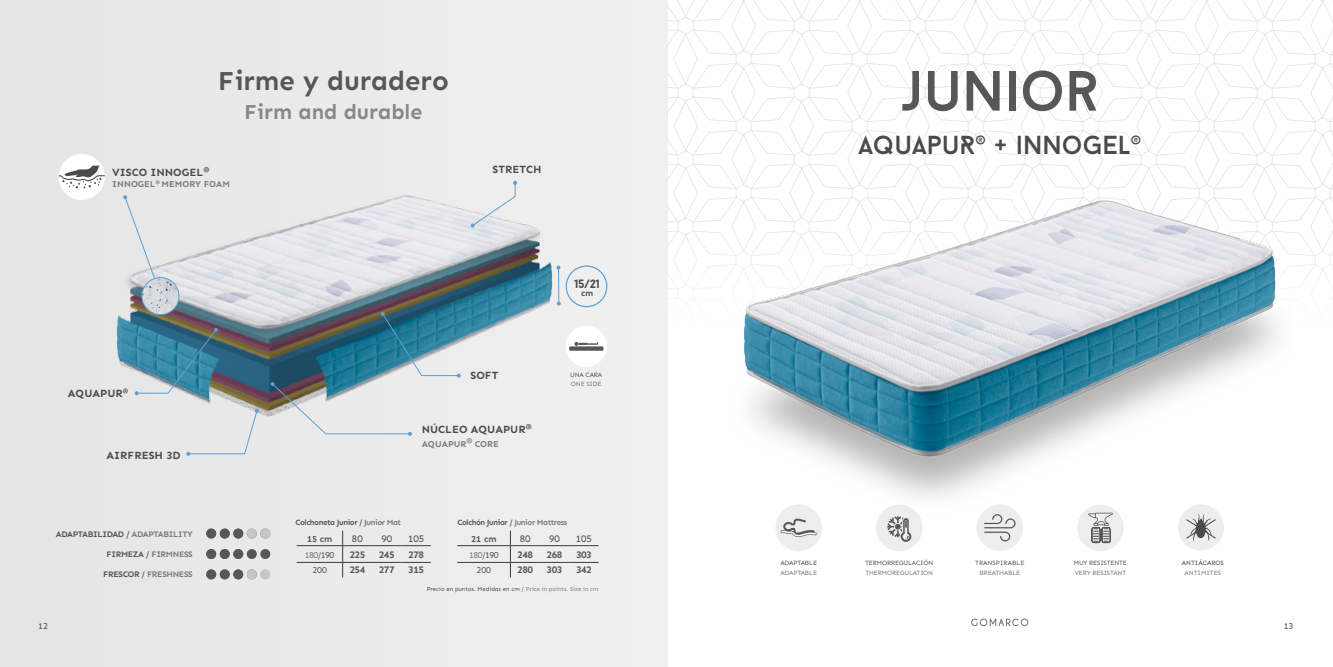
<style>
.page{position:relative;width:1333px;height:667px;background:#fff}
.page>*{position:absolute;margin:0;border:0;box-sizing:border-box;transform-origin:0 0}
.t1{font:56.6px "Baron Neue";color:#575756}
.t2{font:700 27.4px "Sen";color:#575756}
.t3{font:26px "Baron Neue";color:#4a4a49}
.t4{font:700 21.3px "Sen";color:#878787}
.t5{font:700 12px "Baron Neue";color:#4a4a49}
.t6{font:700 11px "Sen";color:#4a4a49}
.t7{font:700 10px "Sen";letter-spacing:-.05em;color:#575756}
.t8{font:10px "Sen";color:#4a4a49}
.t9{font:700 9px "Sen";color:#7c7b7b}
.t10{font:9px "Sen";letter-spacing:-.06em;color:#575756}
.t11{font:700 9px "Sen";color:#575756}
.t12{font:9px "Sen";color:#4a4a49}
.t13{font:700 8.6px "Sen";color:#4a4a49}
.t14{font:700 8.5px "Sen";letter-spacing:-.04em;color:#575756}
.t15{font:700 8.5px "Sen";letter-spacing:-.04em;color:#7c7b7b}
.t16{font:700 8px "Sen";letter-spacing:-.05em;color:#575756}
.t17{font:6.5px "Sen";letter-spacing:-.025em;color:#7c7b7b}
.t18{font:6.5px "Sen";letter-spacing:-.025em;color:#575756}
.t19{font:6.5px "Sen";color:#575756}
.t20{font:6.5px "Sen";color:#4a4a49}
.t21{font:6.5px "Sen";color:#7c7b7b}
.t22{font:6px "Sen";color:#4a4a49}
.s1{color:#7c7b7b}
.s2{color:#575756}
</style>
<div class="page">
<svg style="left:971px;top:618px;width:57px;height:7px"></svg>
<svg style="left:1013px;top:0;width:319px;height:285px"></svg>
<svg style="left:1013px;top:102px;width:116px;height:41px"></svg>
<svg style="left:668px;top:0;width:345px;height:289px"></svg>
<svg style="left:668px;top:102px;width:114px;height:116px"></svg>
<div style="left:0;top:0;width:668px;height:666px;background:#ebebeb"></div>
<div style="left:876px;top:504px;width:46px;height:46px;background:#ededed;border-radius:50%"></div>
<svg style="left:887px;top:516px;width:24px;height:25px"></svg>
<div style="left:775px;top:504px;width:47px;height:46px;background:#ededed;border-radius:50%"></div>
<svg style="left:780px;top:518px;width:36px;height:18px"></svg>
<img style="left:708px;top:143px;width:583px;height:371px">
<div style="left:1077px;top:504px;width:46px;height:46px;background:#ededed;border-radius:50%"></div>
<svg style="left:1088px;top:512px;width:24px;height:31px"></svg>
<div style="left:976px;top:504px;width:47px;height:46px;background:#ededed;border-radius:50%"></div>
<svg style="left:984px;top:514px;width:31px;height:27px"></svg>
<div style="left:1177px;top:504px;width:46px;height:46px;background:#ededed;border-radius:50%"></div>
<svg style="left:1186px;top:514px;width:29px;height:26px"></svg>
<div style="left:206px;top:569px;width:10px;height:10px;background:#575756;border-radius:50%"></div>
<div style="left:206px;top:548px;width:10px;height:10px;background:#575756;border-radius:50%"></div>
<div style="left:206px;top:528px;width:10px;height:10px;background:#575756;border-radius:50%"></div>
<div style="left:220px;top:569px;width:10px;height:10px;background:#575756;border-radius:50%"></div>
<div style="left:220px;top:548px;width:10px;height:10px;background:#575756;border-radius:50%"></div>
<div style="left:220px;top:528px;width:10px;height:10px;background:#575756;border-radius:50%"></div>
<div style="left:233px;top:569px;width:10px;height:10px;background:#575756;border-radius:50%"></div>
<div style="left:233px;top:548px;width:10px;height:10px;background:#575756;border-radius:50%"></div>
<div style="left:233px;top:528px;width:10px;height:10px;background:#575756;border-radius:50%"></div>
<div style="left:247px;top:569px;width:10px;height:10px;background:#c6c6c6;border-radius:50%"></div>
<div style="left:247px;top:548px;width:10px;height:10px;background:#575756;border-radius:50%"></div>
<div style="left:247px;top:528px;width:10px;height:10px;background:#c6c6c6;border-radius:50%"></div>
<div style="left:260px;top:569px;width:10px;height:10px;background:#c6c6c6;border-radius:50%"></div>
<div style="left:260px;top:548px;width:10px;height:10px;background:#575756;border-radius:50%"></div>
<div style="left:260px;top:528px;width:10px;height:10px;background:#c6c6c6;border-radius:50%"></div>
<img style="left:116px;top:195px;width:453px;height:222px">
<img style="left:142px;top:277px;width:37px;height:37px;border-radius:18px">
<div style="left:141px;top:277px;width:38px;height:38px;border:1px solid #5ea0d3;border-radius:50%"></div>
<svg style="left:123px;top:195px;width:33px;height:85px"></svg>
<svg style="left:470px;top:181px;width:47px;height:46px"></svg>
<svg style="left:186px;top:408px;width:73px;height:47px"></svg>
<svg style="left:270px;top:312px;width:190px;height:123px"></svg>
<div style="left:565px;top:325px;width:42px;height:41px;background:#fff;border-radius:50%"></div>
<svg style="left:569px;top:341px;width:34px;height:9px"></svg>
<div style="left:59px;top:154px;width:46px;height:46px;background:#fff;border-radius:50%"></div>
<svg style="left:59px;top:165px;width:46px;height:23px"></svg>
<svg style="left:135px;top:327px;width:83px;height:68px;background:#528ca2"></svg>
<svg style="left:556px;top:265px;width:5px;height:40px"></svg>
<div style="left:565px;top:265px;width:42px;height:42px;border:1px solid #5ea0d3;border-radius:50%"></div>
<hr style="left:457px;top:545px;width:53px;height:1px;background:#3c3c3b">
<hr style="left:510px;top:545px;width:30px;height:1px;background:#3c3c3b">
<svg style="left:540px;top:545px;width:58px;height:1px"></svg>
<hr style="left:457px;top:561px;width:53px;height:1px;background:#3c3c3b">
<hr style="left:510px;top:561px;width:30px;height:1px;background:#3c3c3b">
<svg style="left:510px;top:530px;width:1px;height:47px"></svg>
<svg style="left:540px;top:561px;width:58px;height:1px"></svg>
<hr style="left:297px;top:545px;width:45px;height:1px;background:#3c3c3b">
<hr style="left:342px;top:545px;width:30px;height:1px;background:#3c3c3b">
<svg style="left:372px;top:545px;width:29px;height:1px"></svg>
<hr style="left:401px;top:545px;width:30px;height:1px;background:#3c3c3b">
<hr style="left:297px;top:561px;width:45px;height:1px;background:#3c3c3b">
<hr style="left:342px;top:561px;width:30px;height:1px;background:#3c3c3b">
<svg style="left:342px;top:530px;width:1px;height:47px"></svg>
<svg style="left:372px;top:561px;width:29px;height:1px"></svg>
<hr style="left:401px;top:561px;width:30px;height:1px;background:#3c3c3b">
<h2 class="t2" style="left:218px;top:65px;width:232px">Firme y duradero</h2>
<h3 class="t4" style="left:244px;top:99px;width:180px">Firm and durable</h3>
<p class="t6" style="left:112px;top:165px;width:98px">VISCO INNOGEL<sup>®</sup></p>
<p class="t9" style="left:112px;top:178px;width:119px">INNOGEL<sup>®</sup> MEMORY FOAM</p>
<p class="t6" style="left:492px;top:163px;width:50px">STRETCH</p>
<p class="t6" style="left:68px;top:386px;width:62px">AQUAPUR<sup>®</sup></p>
<p class="t6" style="left:107px;top:449px;width:76px">AIRFRESH 3D</p>
<p class="t6" style="left:470px;top:368px;width:29px">SOFT</p>
<p class="t6" style="left:421px;top:423px;width:112px">NÚCLEO AQUAPUR<sup>®</sup></p>
<p class="t9" style="left:421px;top:438px;width:79px">AQUAPUR<sup>®</sup> CORE</p>
<p class="t5" style="left:574px;top:276px;width:27px">15/21</p>
<p class="t13" style="left:581px;top:288px;width:13px">cm</p>
<p class="t18" style="left:570px;top:370px;width:34px">UNA CARA</p>
<p class="t17" style="left:571px;top:379px;width:32px">ONE SIDE</p>
<p class="t14" style="left:56px;top:528px;width:138px">ADAPTABILIDAD / <span class="s1">ADAPTABILITY</span></p>
<p class="t14" style="left:106px;top:549px;width:88px">FIRMEZA / <span class="s1">FIRMNESS</span></p>
<p class="t15" style="left:103px;top:569px;width:91px"><span class="s2">FRESCOR /</span> FRESHNESS</p>
<p class="t16" style="left:295px;top:517px;width:107px">Colchoneta Junior / <span class="s1">Junior Mat</span></p>
<p class="t16" style="left:457px;top:517px;width:111px">Colchón Junior / <span class="s1">Junior Mattress</span></p>
<p class="t11" style="left:307px;top:533px;width:27px">15 cm</p>
<p class="t8" style="left:352px;top:532px;width:12px">80</p>
<p class="t8" style="left:381px;top:532px;width:12px">90</p>
<p class="t8" style="left:408px;top:532px;width:18px">105</p>
<p class="t10" style="left:305px;top:549px;width:31px"><span class="s1">180</span>/190</p>
<p class="t7" style="left:349px;top:548px;width:17px">225</p>
<p class="t7" style="left:379px;top:548px;width:17px">245</p>
<p class="t7" style="left:408px;top:548px;width:17px">278</p>
<p class="t10" style="left:312px;top:564px;width:16px">200</p>
<p class="t7" style="left:349px;top:564px;width:17px">254</p>
<p class="t7" style="left:379px;top:564px;width:17px">277</p>
<p class="t7" style="left:408px;top:564px;width:17px">315</p>
<p class="t11" style="left:471px;top:533px;width:27px">21 cm</p>
<p class="t8" style="left:519px;top:532px;width:12px">80</p>
<p class="t8" style="left:549px;top:532px;width:12px">90</p>
<p class="t8" style="left:576px;top:532px;width:18px">105</p>
<p class="t10" style="left:469px;top:549px;width:31px"><span class="s1">180</span>/190</p>
<p class="t7" style="left:517px;top:548px;width:17px">248</p>
<p class="t7" style="left:546px;top:548px;width:17px">268</p>
<p class="t7" style="left:576px;top:548px;width:17px">303</p>
<p class="t10" style="left:476px;top:564px;width:16px">200</p>
<p class="t7" style="left:517px;top:564px;width:17px">280</p>
<p class="t7" style="left:546px;top:564px;width:17px">303</p>
<p class="t7" style="left:576px;top:564px;width:17px">342</p>
<p class="t22" style="left:426px;top:585px;width:173px">Precio en puntos. Medidas en cm / <span class="s1">Price in points. Size in cm</span></p>
<h1 class="t1" style="left:900px;top:55px;width:200px">JUNIOR</h1>
<h3 class="t3" style="left:858px;top:129px;width:284px">AQUAPUR<sup>®</sup> + INNOGEL<sup>®</sup></h3>
<p class="t18" style="left:780px;top:558px;width:38px">ADAPTABLE</p>
<p class="t17" style="left:780px;top:569px;width:38px">ADAPTABLE</p>
<p class="t18" style="left:865px;top:558px;width:70px">TERMORREGULACIÓN</p>
<p class="t17" style="left:865px;top:569px;width:69px">THERMOREGULATION</p>
<p class="t20" style="left:1181px;top:558px;width:44px">ANTIÁCAROS</p>
<p class="t19" style="left:975px;top:558px;width:51px">TRANSPIRABLE</p>
<p class="t17" style="left:979px;top:569px;width:42px">BREATHABLE</p>
<p class="t21" style="left:1184px;top:569px;width:38px">ANTIMITES</p>
<p class="t18" style="left:1073px;top:558px;width:55px">MUY RESISTENTE</p>
<p class="t17" style="left:1074px;top:569px;width:53px">VERY RESISTANT</p>
<p class="t12" style="left:38px;top:620px;width:11px">12</p>
<p class="t12" style="left:1283px;top:620px;width:11px">13</p>
</div>
